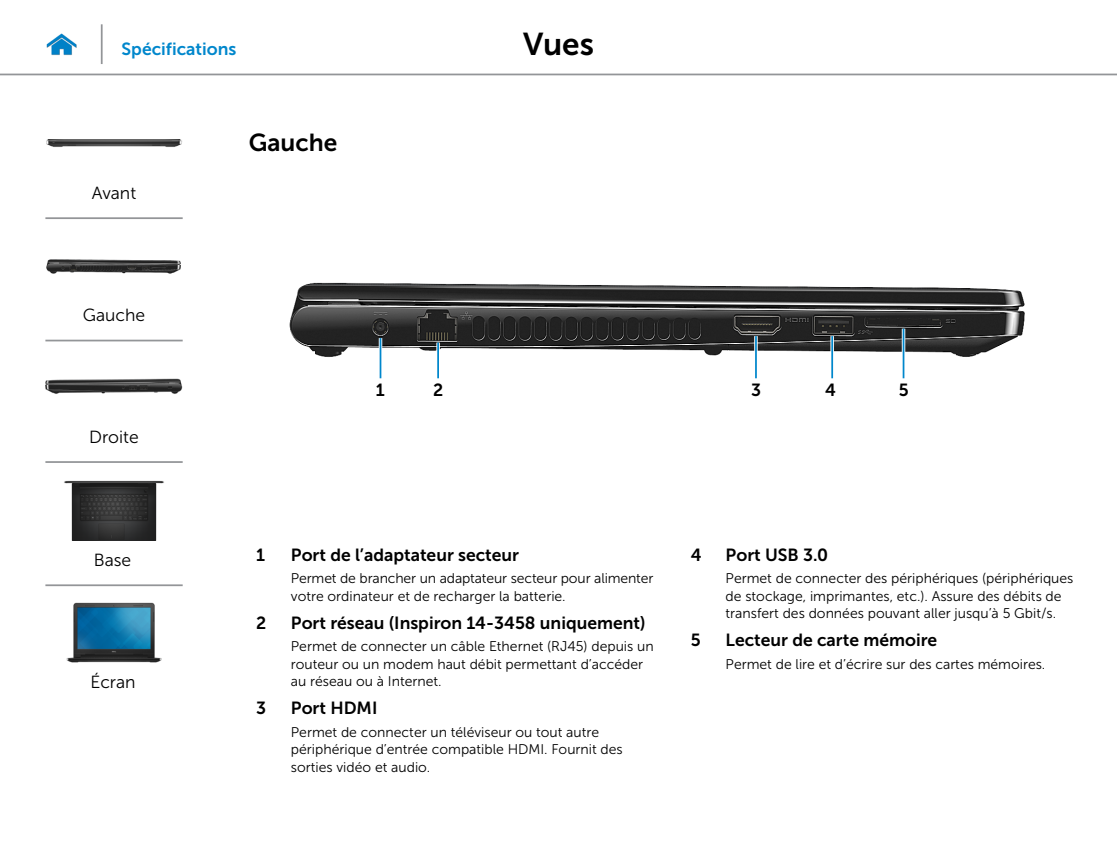
<style>
.page{position:relative;width:1117px;height:844px;background:#fff}
.page>*{position:absolute;margin:0;border:0;box-sizing:border-box;transform-origin:0 0}
.t1{font:31.5px "Museo Sans For Dell 700";color:#000}
.Head2{font:24.5px "Museo Sans For Dell 700";color:#000}
.Callout_Head{font:17.5px "Museo Sans For Dell 700";color:#000}
.t2{font:17.5px "Museo Sans For Dell 300";color:#000}
.t3{font:17.5px "Museo Sans For Dell 700";color:#0087cc}
.Callout-L{font:17.5px "Museo Sans For Dell 700";color:#000}
.Callout_description{font:14px/17.5px "Museo Sans For Dell 300";color:#000}
</style>
<div class="page">
<hr style="left:0;top:74px;width:1116px;height:1px;background:#939598">
<img style="left:46px;top:33px;width:31px;height:23px">
<img style="left:289px;top:282px;width:736px;height:80px">
<svg style="left:436px;top:342px;width:4px;height:20px"></svg>
<hr style="left:437px;top:342px;width:2px;height:36px;background:#0087cc">
<svg style="left:378px;top:338px;width:4px;height:40px"></svg>
<hr style="left:379px;top:338px;width:2px;height:40px;background:#0087cc">
<hr style="left:754px;top:336px;width:3px;height:42px;background:#fff">
<hr style="left:755px;top:336px;width:1px;height:42px;background:#0087cc">
<hr style="left:830px;top:336px;width:3px;height:42px;background:#fff">
<hr style="left:831px;top:336px;width:1px;height:42px;background:#0087cc">
<svg style="left:901px;top:328px;width:4px;height:50px"></svg>
<hr style="left:902px;top:328px;width:2px;height:50px;background:#0087cc">
<hr style="left:101px;top:24px;width:2px;height:40px;background:#939598">
<img style="left:46px;top:139px;width:136px;height:8px">
<img style="left:46px;top:259px;width:135px;height:15px">
<img style="left:45px;top:378px;width:137px;height:16px">
<img style="left:64px;top:480px;width:100px;height:60px">
<img style="left:66px;top:602px;width:95px;height:60px">
<hr style="left:45px;top:217px;width:138px;height:2px;background:#939598">
<hr style="left:45px;top:339px;width:138px;height:2px;background:#939598">
<hr style="left:45px;top:461px;width:138px;height:2px;background:#939598">
<hr style="left:45px;top:584px;width:138px;height:2px;background:#939598">
<p class="t3" style="left:122px;top:39px;width:116px">Spécifications</p>
<h1 class="t1" style="left:523px;top:26px;width:72px">Vues</h1>
<p class="t2" style="left:92px;top:183px;width:46px">Avant</p>
<p class="t2" style="left:83px;top:305px;width:64px">Gauche</p>
<p class="t2" style="left:89px;top:428px;width:51px">Droite</p>
<p class="t2" style="left:94px;top:550px;width:39px">Base</p>
<p class="t2" style="left:90px;top:672px;width:47px">Écran</p>
<p class="Head2" style="left:249px;top:128px;width:90px">Gauche</p>
<p class="Callout-L" style="left:376px;top:380px;width:10px">1</p>
<p class="Callout-L" style="left:433px;top:380px;width:12px">2</p>
<p class="Callout-L" style="left:751px;top:380px;width:12px">3</p>
<p class="Callout-L" style="left:824px;top:380px;width:12px">4</p>
<p class="Callout-L" style="left:898px;top:380px;width:11px">5</p>
<p class="Callout_Head" style="left:256px;top:544px;width:10px">1</p>
<p class="Callout_Head" style="left:291px;top:544px;width:230px">Port de l’adaptateur secteur</p>
<p class="Callout_description" style="left:291px;top:569px;width:364px">Permet de brancher un adaptateur secteur pour alimenter votre ordinateur et de recharger la batterie.</p>
<p class="Callout_Head" style="left:256px;top:612px;width:12px">2</p>
<p class="Callout_Head" style="left:291px;top:612px;width:356px">Port réseau (Inspiron 14-3458 uniquement)</p>
<p class="Callout_description" style="left:291px;top:637px;width:364px">Permet de connecter un câble Ethernet (RJ45) depuis un routeur ou un modem haut débit permettant d’accéder au réseau ou à Internet.</p>
<p class="Callout_Head" style="left:256px;top:698px;width:12px">3</p>
<p class="Callout_Head" style="left:291px;top:698px;width:88px">Port HDMI</p>
<p class="Callout_description" style="left:291px;top:723px;width:333px">Permet de connecter un téléviseur ou tout autre périphérique d’entrée compatible HDMI. Fournit des sorties vidéo et audio.</p>
<p class="Callout_Head" style="left:690px;top:544px;width:12px">4</p>
<p class="Callout_Head" style="left:725px;top:544px;width:104px">Port USB 3.0</p>
<p class="Callout_description" style="left:725px;top:569px;width:349px">Permet de connecter des périphériques (périphériques de stockage, imprimantes, etc.). Assure des débits de transfert des données pouvant aller jusqu’à 5 Gbit/s.</p>
<p class="Callout_Head" style="left:690px;top:630px;width:11px">5</p>
<p class="Callout_Head" style="left:725px;top:630px;width:213px">Lecteur de carte mémoire</p>
<p class="Callout_description" style="left:725px;top:655px;width:321px">Permet de lire et d’écrire sur des cartes mémoires.</p>
</div>
